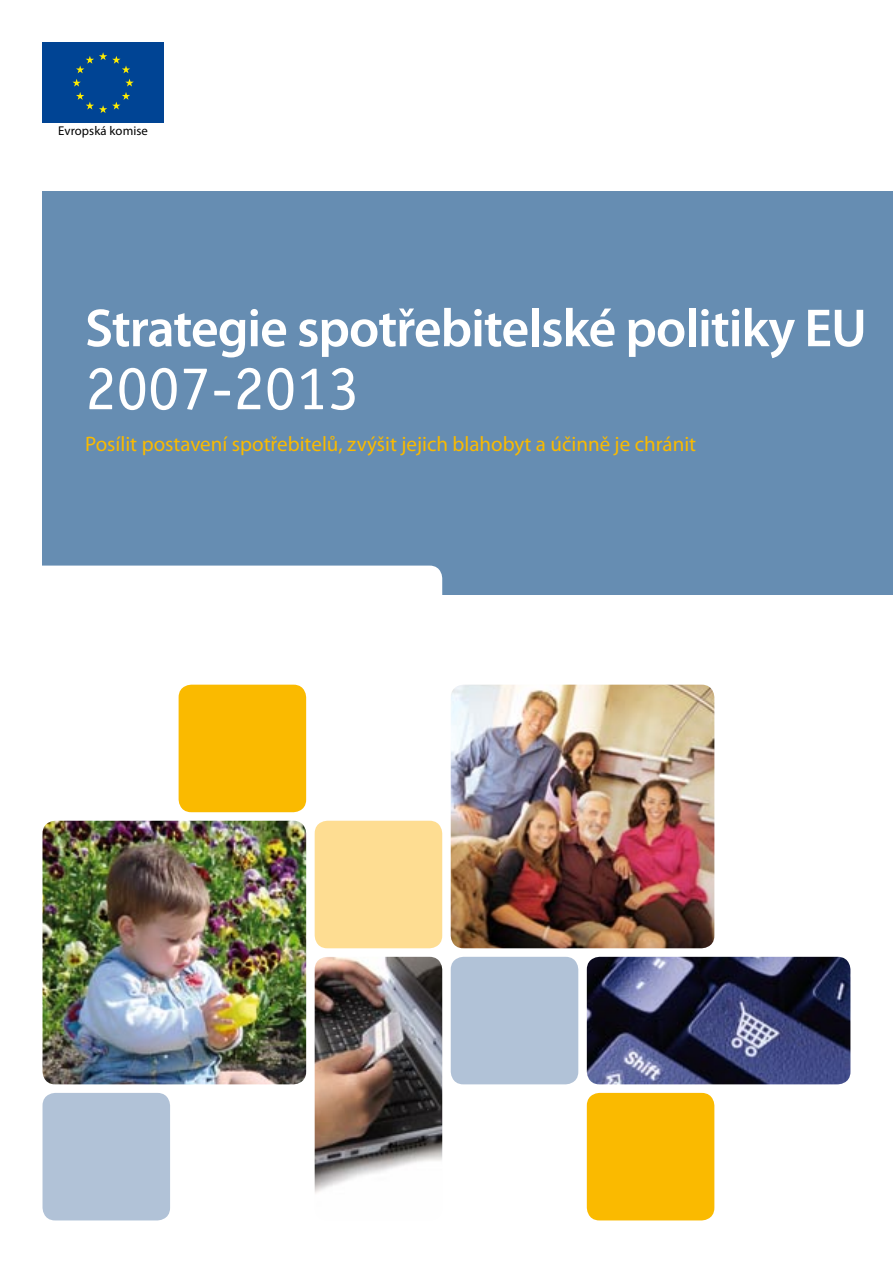
<style>
.page{position:relative;width:893px;height:1263px;background:#fff}
.page>*{position:absolute;margin:0;border:0;box-sizing:border-box;transform-origin:0 0}
.t1{font:63px "Officina Sans";color:#fff}
.t2{font:600 54px "Myriad Pro";letter-spacing:-.02em;color:#fff}
.t3{font:21px "Myriad Pro";color:#faba00}
.t4{font:12.75px "Myriad Pro";letter-spacing:.005em;color:#000}
</style>
<div class="page">
<div style="left:43px;top:191px;width:850px;height:404px;background:#668db2"></div>
<div style="left:43px;top:43px;width:121px;height:80px;background:#004494"></div>
<svg style="left:72px;top:79px;width:62px;height:34px"></svg>
<svg style="left:76px;top:52px;width:54px;height:21px"></svg>
<div style="left:0;top:566px;width:442px;height:85px;background:#fff;border-radius:13px"></div>
<div style="left:43px;top:1093px;width:127px;height:127px;background:#b1c2d7;border-radius:13px"></div>
<div style="left:451px;top:957px;width:127px;height:127px;background:#b1c2d7;border-radius:13px"></div>
<img style="left:315px;top:957px;width:127px;height:236px">
<img style="left:587px;top:957px;width:263px;height:127px">
<div style="left:587px;top:1093px;width:127px;height:127px;background:#faba00;border-radius:13px"></div>
<div style="left:179px;top:685px;width:127px;height:127px;background:#faba00;border-radius:13px"></div>
<img style="left:43px;top:821px;width:263px;height:263px">
<div style="left:315px;top:821px;width:127px;height:127px;background:#fedd92;border-radius:13px"></div>
<img style="left:451px;top:685px;width:263px;height:263px">
<p class="t4" style="left:58px;top:123px;width:91px">Evropská komise</p>
<h2 class="t2" style="left:85px;top:294px;width:783px">Strategie spotřebitelské politiky EU</h2>
<h1 class="t1" style="left:85px;top:351px;width:276px">2007-2013</h1>
<p class="t3" style="left:85px;top:431px;width:613px">Posílit postavení spotřebitelů, zvýšit jejich blahobyt a účinně je chránit</p>
</div>
